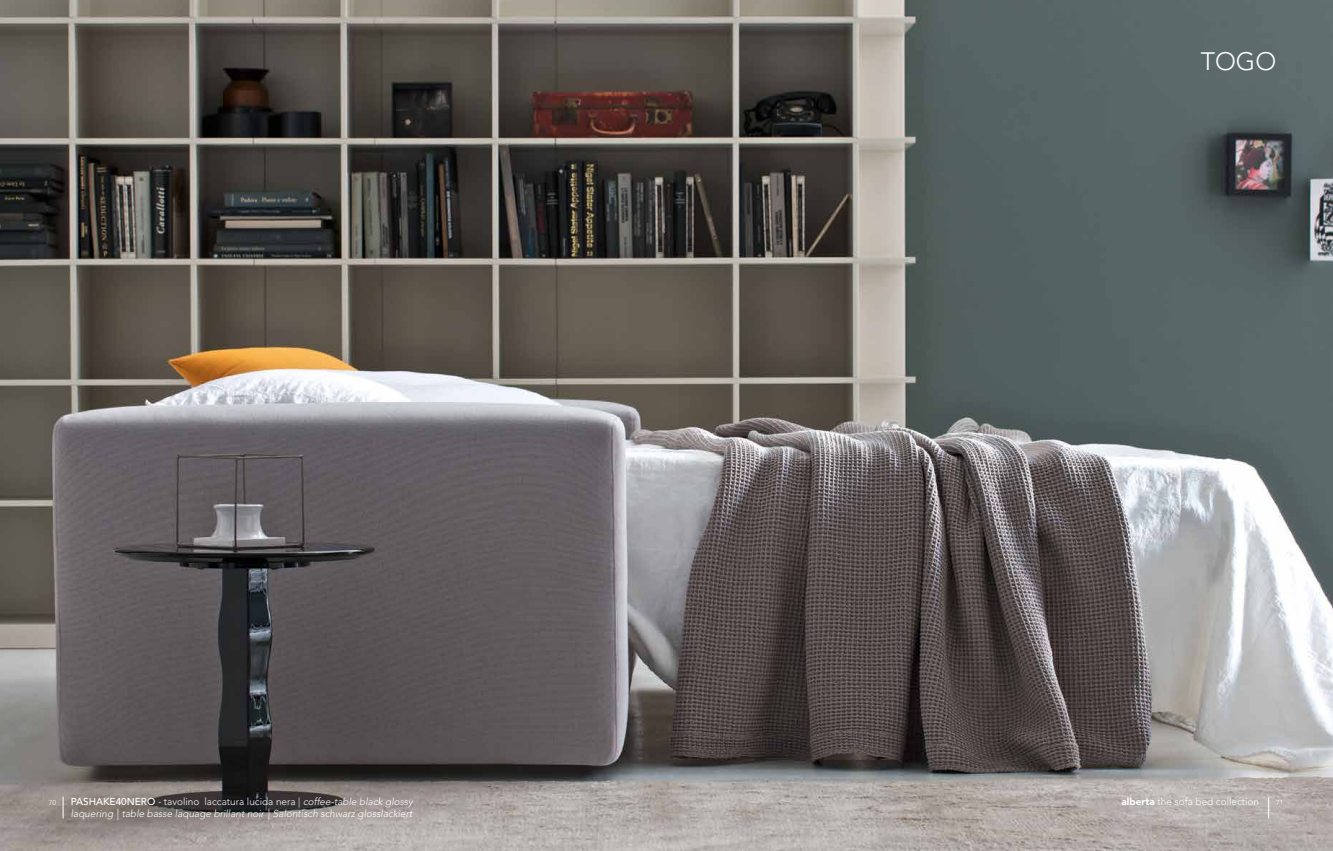
<style>
.page{position:relative;width:1333px;height:851px;background:#fff}
.page>*{position:absolute;margin:0;border:0;box-sizing:border-box;transform-origin:0 0}
.t1{font:300 25px "Avenir LT Std";color:#fff}
.t2{font:300 10px "Avenir LT Std";color:#fff}
.t3{font:italic 300 10px "Avenir LT Std";color:#fff}
.t4{font:300 7px "Avenir LT Std";color:#fff}
.s1{font-weight:500}
.s2{font-style:italic}
.s3{font-weight:900}
</style>
<div class="page">
<img style="left:0;top:0;width:1332px;height:850px">
<svg style="left:63px;top:796px;width:1px;height:22px"></svg>
<svg style="left:1268px;top:796px;width:1px;height:22px"></svg>
<h1 class="t1" style="left:1200px;top:47px;width:77px">TOGO</h1>
<p class="t4" style="left:49px;top:797px;width:9px">70</p>
<p class="t2" style="left:71px;top:795px;width:343px"><span class="s1">PASHAKE40NERO</span> - tavolino laccatura lucida nera | <span class="s2">coffee-table black glossy</span></p>
<p class="t4" style="left:1276px;top:797px;width:9px">71</p>
<p class="t3" style="left:71px;top:807px;width:343px">laquering | table basse laquage brillant noir | Salontisch schwarz glosslackiert</p>
<p class="t2" style="left:1121px;top:795px;width:139px"><span class="s3">alberta</span> the sofa bed collection</p>
</div>
